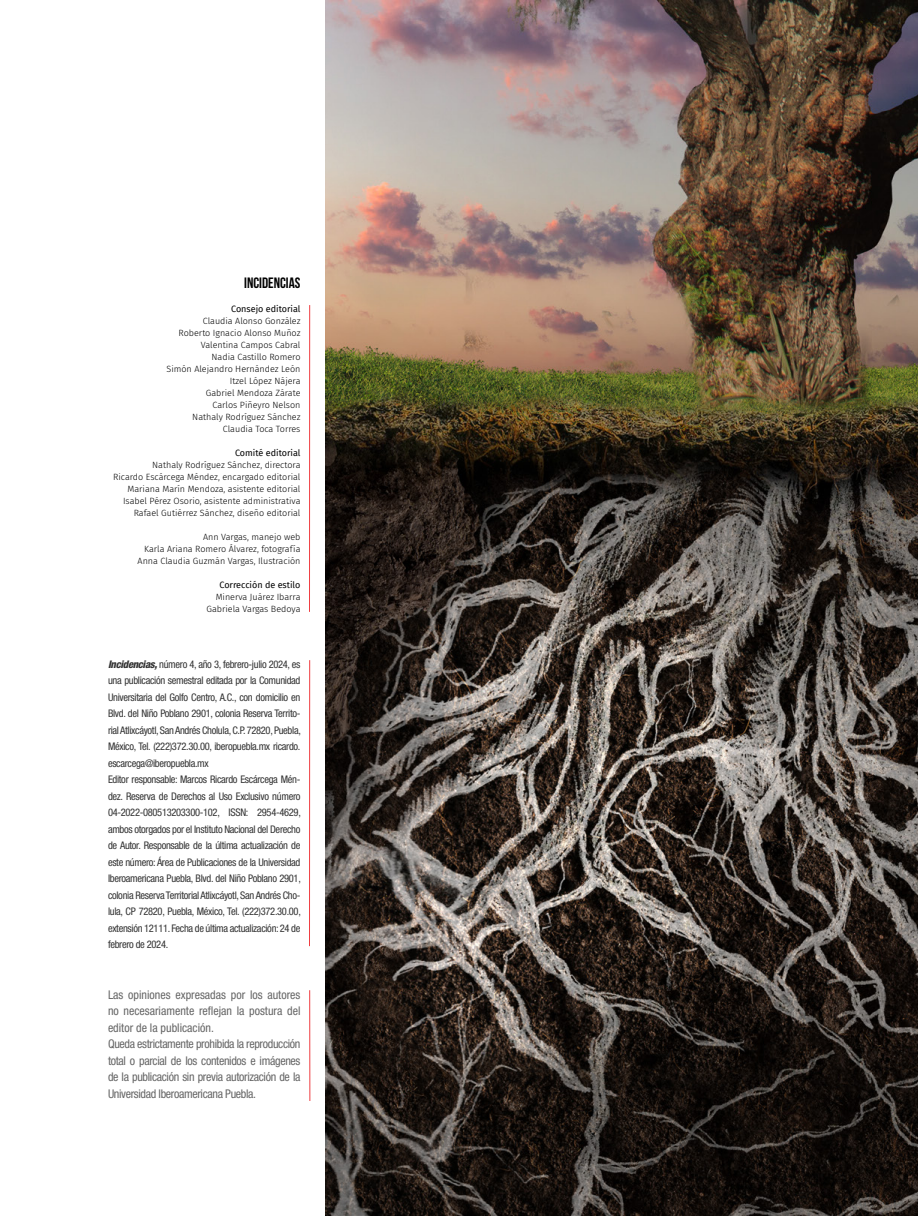
<style>
.page{position:relative;width:918px;height:1216px;background:#fff}
.page>*{position:absolute;margin:0;border:0;box-sizing:border-box;transform-origin:0 0}
.t1{font:700 15px "Bebas Neue";color:#000}
.t2{font:condensed 12px/16.5px "Helvetica Neue LT Std";letter-spacing:-.03em;color:#666}
.t3{font:condensed 10.5px/16.5px "Helvetica Neue LT Std";letter-spacing:-.03em;color:#333}
.t4{font:300 9px/12px "Fira Sans";color:#000;text-align:right}
.t5{font:9px "Fira Sans";color:#000}
.s1{font-weight:800;font-style:italic}
</style>
<div class="page">
<hr style="left:309px;top:305px;width:1px;height:307px;background:#ef3e42">
<hr style="left:309px;top:990px;width:1px;height:111px;background:#ef3e42">
<hr style="left:309px;top:660px;width:1px;height:286px;background:#ef3e42">
<img style="left:325px;top:0;width:593px;height:1216px">
<h1 class="t1" style="left:244px;top:275px;width:58px">INCIDENCIAS</h1>
<p class="t5" style="left:231px;top:302px;width:71px">Consejo editorial</p>
<p class="t4" style="left:167px;top:315px;width:135px">Claudia Alonso González<br>Roberto Ignacio Alonso Muñoz<br>Valentina Campos Cabral<br>Nadia Castillo Romero<br>Simón Alejandro Hernández León<br>Itzel López Nájera<br>Gabriel Mendoza Zárate<br>Carlos Piñeyro Nelson<br>Nathaly Rodríguez Sánchez<br>Claudia Toca Torres</p>
<p class="t5" style="left:235px;top:446px;width:67px">Comité editorial</p>
<p class="t4" style="left:113px;top:459px;width:189px">Nathaly Rodríguez Sánchez, directora<br>Ricardo Escárcega Méndez, encargado editorial Mariana Marín Mendoza, asistente editorial Isabel Pérez Osorio, asistente administrativa Rafael Gutiérrez Sánchez, diseño editorial</p>
<p class="t4" style="left:138px;top:531px;width:164px">Ann Vargas, manejo web<br>Karla Ariana Romero Álvarez, fotografía<br>Anna Claudia Guzmán Vargas, Ilustración</p>
<p class="t5" style="left:220px;top:578px;width:82px">Corrección de estilo</p>
<p class="t4" style="left:207px;top:591px;width:95px">Minerva Juárez Ibarra<br>Gabriela Vargas Bedoya</p>
<p class="t3" style="left:108px;top:655px;width:194px"><span class="s1">Incidencias,</span> número 4, año 3, febrero-julio 2024, es una publicación semestral editada por la Comunidad Universitaria del Golfo Centro, A.C., con domicilio en Blvd. del Niño Poblano 2901, colonia Reserva Territo&shy;rial Atlixcáyotl, San Andrés Cholula, C.P. 72820, Puebla, México, Tel. (222)372.30.00, iberopuebla.mx ricardo. escarcega@iberopuebla.mx<br>Editor responsable: Marcos Ricardo Escárcega Mén&shy;dez. Reserva de Derechos al Uso Exclusivo número 04-2022-080513203300-102, ISSN: 2954-4629, ambos otorgados por el Instituto Nacional del Derecho de Autor. Responsable de la última actualización de este número: Área de Publicaciones de la Universidad Iberoamericana Puebla, Blvd. del Niño Poblano 2901, colonia Reserva Territorial Atlixcáyotl, San Andrés Cho&shy;lula, CP 72820, Puebla, México, Tel. (222)372.30.00, extensión 12111. Fecha de última actualización: 24 de febrero de 2024.</p>
<p class="t2" style="left:108px;top:986px;width:194px">Las opiniones expresadas por los autores no necesariamente reflejan la postura del editor de la publicación.<br>Queda estrictamente prohibida la reproducción total o parcial de los contenidos e imágenes de la publicación sin previa autorización de la Universidad Iberoamericana Puebla.</p>
</div>
